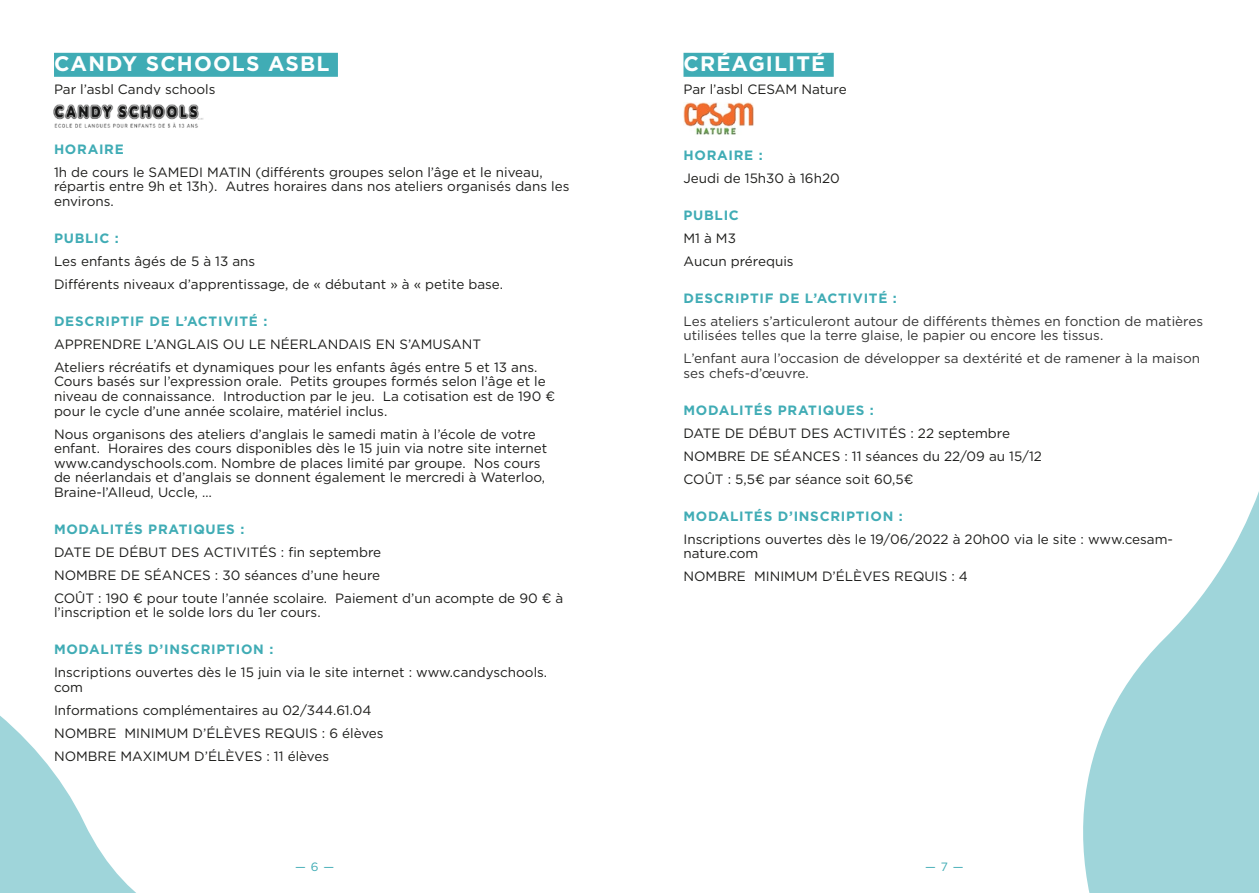
<style>
.page{position:relative;width:1259px;height:893px;background:#fff}
.page>*{position:absolute;margin:0;border:0;box-sizing:border-box;transform-origin:0 0}
.t1{font:700 21px "Gotham";letter-spacing:.055em;color:#fff}
.t2{font:13.5px/14.5px "Gotham";color:#1d1d1b}
.t3{font:13.5px/14.5px "Gotham";color:#333}
.t4{font:700 13.5px "Gotham";letter-spacing:.055em;color:#40acb5}
.t5{font:12px "Gotham";color:#40acb5}
</style>
<div class="page">
<div style="left:683px;top:53px;width:150px;height:24px;background:#40acb5"></div>
<div style="left:54px;top:53px;width:284px;height:24px;background:#40acb5"></div>
<svg style="left:1083px;top:491px;width:176px;height:402px;fill:#9fd5da"></svg>
<svg style="left:0;top:716px;width:136px;height:177px;fill:#9fd5da"></svg>
<img style="left:683px;top:102px;width:70px;height:32px">
<img style="left:53px;top:104px;width:151px;height:24px">
<h1 class="t1" style="left:54px;top:49px;width:277px">CANDY SCHOOLS ASBL</h1>
<p class="t2" style="left:54px;top:82px;width:163px">Par l’asbl Candy schools</p>
<p class="t4" style="left:54px;top:140px;width:71px">HORAIRE</p>
<p class="t2" style="left:54px;top:164px;width:517px">1h de cours le SAMEDI MATIN (différents groupes selon l’âge et le niveau, répartis entre 9h et 13h). Autres horaires dans nos ateliers organisés dans les environs.</p>
<p class="t4" style="left:54px;top:229px;width:66px">PUBLIC :</p>
<p class="t2" style="left:54px;top:249px;width:450px;line-height:23.1px">Les enfants âgés de 5 à 13 ans<br>Différents niveaux d’apprentissage, de « débutant » à « petite base.</p>
<p class="t4" style="left:54px;top:312px;width:215px">DESCRIPTIF DE L’ACTIVITÉ :</p>
<p class="t2" style="left:54px;top:332px;width:485px;line-height:23.1px">APPRENDRE L’ANGLAIS OU LE NÉERLANDAIS EN S’AMUSANT<br>Ateliers récréatifs et dynamiques pour les enfants âgés entre 5 et 13 ans.</p>
<p class="t2" style="left:54px;top:374px;width:502px">Cours basés sur l’expression orale. Petits groupes formés selon l’âge et le niveau de connaissance. Introduction par le jeu. La cotisation est de 190 € pour le cycle d’une année scolaire, matériel inclus.</p>
<p class="t2" style="left:54px;top:426px;width:495px">Nous organisons des ateliers d’anglais le samedi matin à l’école de votre enfant. Horaires des cours disponibles dès le 15 juin via notre site internet www.candyschools.com. Nombre de places limité par groupe. Nos cours de néerlandais et d’anglais se donnent également le mercredi à Waterloo, Braine-l’Alleud, Uccle, …</p>
<p class="t4" style="left:54px;top:520px;width:192px">MODALITÉS PRATIQUES :</p>
<p class="t2" style="left:54px;top:540px;width:511px;line-height:23.1px">DATE DE DÉBUT DES ACTIVITÉS : fin septembre<br>NOMBRE DE SÉANCES : 30 séances d’une heure<br>COÛT : 190 € pour toute l’année scolaire. Paiement d’un acompte de 90 € à</p>
<p class="t2" style="left:54px;top:605px;width:268px">l’inscription et le solde lors du 1er cours.</p>
<p class="t4" style="left:54px;top:640px;width:221px">MODALITÉS D’INSCRIPTION :</p>
<p class="t2" style="left:54px;top:665px;width:495px">Inscriptions ouvertes dès le 15 juin via le site internet : www.candyschools. com</p>
<p class="t2" style="left:54px;top:698px;width:331px;line-height:23.1px">Informations complémentaires au 02/344.61.04<br>NOMBRE MINIMUM D’ÉLÈVES REQUIS : 6 élèves<br>NOMBRE MAXIMUM D’ÉLÈVES : 11 élèves</p>
<h1 class="t1" style="left:683px;top:49px;width:143px">CRÉAGILITÉ</h1>
<p class="t2" style="left:683px;top:82px;width:165px">Par l’asbl CESAM Nature</p>
<p class="t4" style="left:683px;top:146px;width:81px">HORAIRE :</p>
<p class="t2" style="left:683px;top:171px;width:158px">Jeudi de 15h30 à 16h20</p>
<p class="t4" style="left:683px;top:206px;width:57px">PUBLIC</p>
<p class="t2" style="left:683px;top:226px;width:112px;line-height:23.1px">M1 à M3<br>Aucun prérequis</p>
<p class="t4" style="left:683px;top:289px;width:215px">DESCRIPTIF DE L’ACTIVITÉ :</p>
<p class="t3" style="left:683px;top:313px;width:521px">Les ateliers s’articuleront autour de différents thèmes en fonction de matières utilisées telles que la terre glaise, le papier ou encore les tissus.</p>
<p class="t3" style="left:683px;top:351px;width:518px">L’enfant aura l’occasion de développer sa dextérité et de ramener à la maison ses chefs-d’œuvre.</p>
<p class="t4" style="left:683px;top:401px;width:192px">MODALITÉS PRATIQUES :</p>
<p class="t2" style="left:683px;top:421px;width:360px;line-height:23.1px">DATE DE DÉBUT DES ACTIVITÉS : 22 septembre<br>NOMBRE DE SÉANCES : 11 séances du 22/09 au 15/12<br>COÛT : 5,5€ par séance soit 60,5€</p>
<p class="t4" style="left:683px;top:507px;width:221px">MODALITÉS D’INSCRIPTION :</p>
<p class="t2" style="left:683px;top:531px;width:491px">Inscriptions ouvertes dès le 19/06/2022 à 20h00 via le site : www.cesam&shy;nature.com</p>
<p class="t2" style="left:683px;top:569px;width:286px">NOMBRE MINIMUM D’ÉLÈVES REQUIS : 4</p>
<p class="t5" style="left:295px;top:859px;width:41px">— 6 —</p>
<p class="t5" style="left:925px;top:859px;width:40px">— 7 —</p>
</div>
